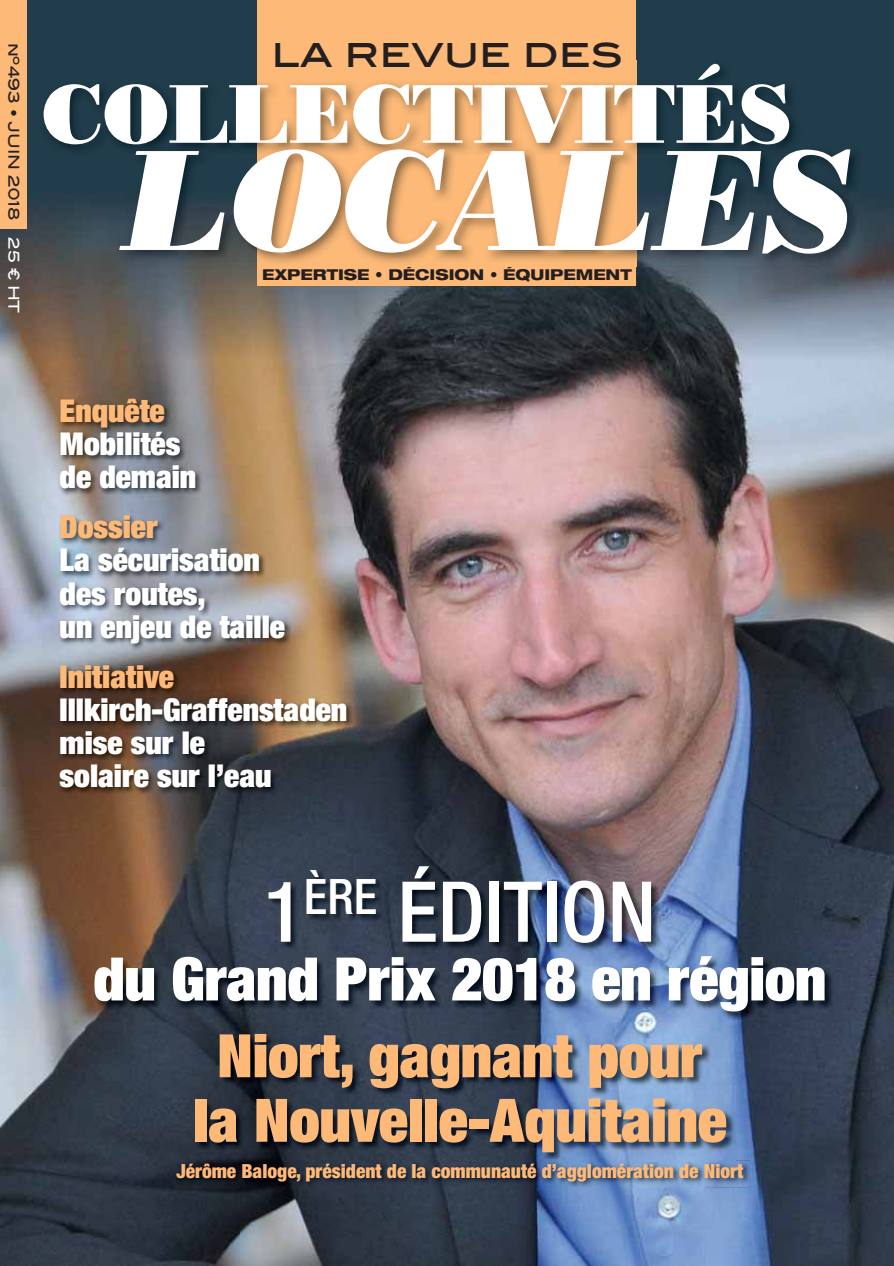
<style>
.page{position:relative;width:894px;height:1266px;background:#fff}
.page>*{position:absolute;margin:0;border:0;box-sizing:border-box;transform-origin:0 0}
.t1{font:500 condensed 84px "Helvetica Neue LT Std";color:#fff}
.t2{font:900 condensed 60px/64.5px "Helvetica Neue LT Std";color:#fcb978;text-align:center}
.t3{font:900 condensed 60px "Helvetica Neue LT Std";color:#fff}
.t4{font:39px "Blair Md ITCTT Medium";color:#231f20}
.t5{font:900 condensed 31.5px/33px "Helvetica Neue LT Std";color:#fff}
.t6{font:900 condensed 31.5px "Helvetica Neue LT Std";color:#fcb978}
.t7{font:900 condensed 19.5px "Helvetica Neue LT Std";color:#fcb978}
.t8{font:800 expanded 15px "Helvetica Neue LT Std";color:#231f20}
.t9{font:15px "Blair Md ITCTT Medium";color:#231f20}
.s1{color:#fff}
</style>
<div class="page">
<div style="left:0;top:0;width:893px;height:1266px;background:#213c4a"></div>
<img style="left:0;top:191px;width:85px;height:1075px">
<img style="left:859px;top:207px;width:34px;height:1059px">
<img style="left:85px;top:266px;width:774px;height:132px">
<img style="left:354px;top:398px;width:350px;height:363px">
<img style="left:704px;top:398px;width:155px;height:519px">
<img style="left:85px;top:761px;width:620px;height:156px">
<img style="left:85px;top:917px;width:52px;height:349px">
<img style="left:808px;top:917px;width:51px;height:349px">
<img style="left:137px;top:1021px;width:671px;height:52px">
<img style="left:137px;top:1073px;width:103px;height:193px">
<img style="left:705px;top:1073px;width:103px;height:193px">
<img style="left:240px;top:1187px;width:465px;height:79px">
<div style="left:0;top:0;width:26px;height:229px;background:#fcb978"></div>
<div style="left:257px;top:0;width:379px;height:285px;background:#fcb978"></div>
<img style="left:40px;top:60px;width:821px;height:206px">
<svg style="left:44px;top:64px;width:805px;height:190px"></svg>
<img style="left:58px;top:397px;width:296px;height:398px">
<img style="left:174px;top:1160px;width:575px;height:27px">
<img style="left:94px;top:866px;width:739px;height:155px">
<img style="left:194px;top:1034px;width:541px;height:127px">
<p class="t9" style="left:23px;top:43px;width:272px;rotate:90deg">Nº493 • JUIN 2018 <span class="s1">25 € HT</span></p>
<p class="t4" style="left:271px;top:30px;width:352px">LA REVUE DES</p>
<p class="t8" style="left:262px;top:266px;width:371px">EXPERTISE • DÉCISION • ÉQUIPEMENT</p>
<p class="t6" style="left:60px;top:400px;width:107px">Enquête</p>
<p class="t5" style="left:60px;top:431px;width:138px">Mobilités de demain</p>
<p class="t6" style="left:60px;top:516px;width:99px">Dossier</p>
<p class="t5" style="left:60px;top:547px;width:227px">La sécurisation des routes,<br>un enjeu de taille</p>
<p class="t6" style="left:60px;top:665px;width:116px">Initiative</p>
<p class="t5" style="left:60px;top:696px;width:289px">Illkirch-Graffenstaden mise sur le<br>solaire sur l’eau</p>
<h1 class="t1" style="left:263px;top:882px;width:394px">1<sup>ÈRE</sup> ÉDITION</h1>
<h2 class="t3" style="left:93px;top:957px;width:734px">du Grand Prix 2018 en région</h2>
<h2 class="t2" style="left:193px;top:1030px;width:535px">Niort, gagnant pour la Nouvelle-Aquitaine</h2>
<p class="t7" style="left:176px;top:1163px;width:568px">Jérôme Baloge, président de la communauté d’agglomération de Niort</p>
</div>
